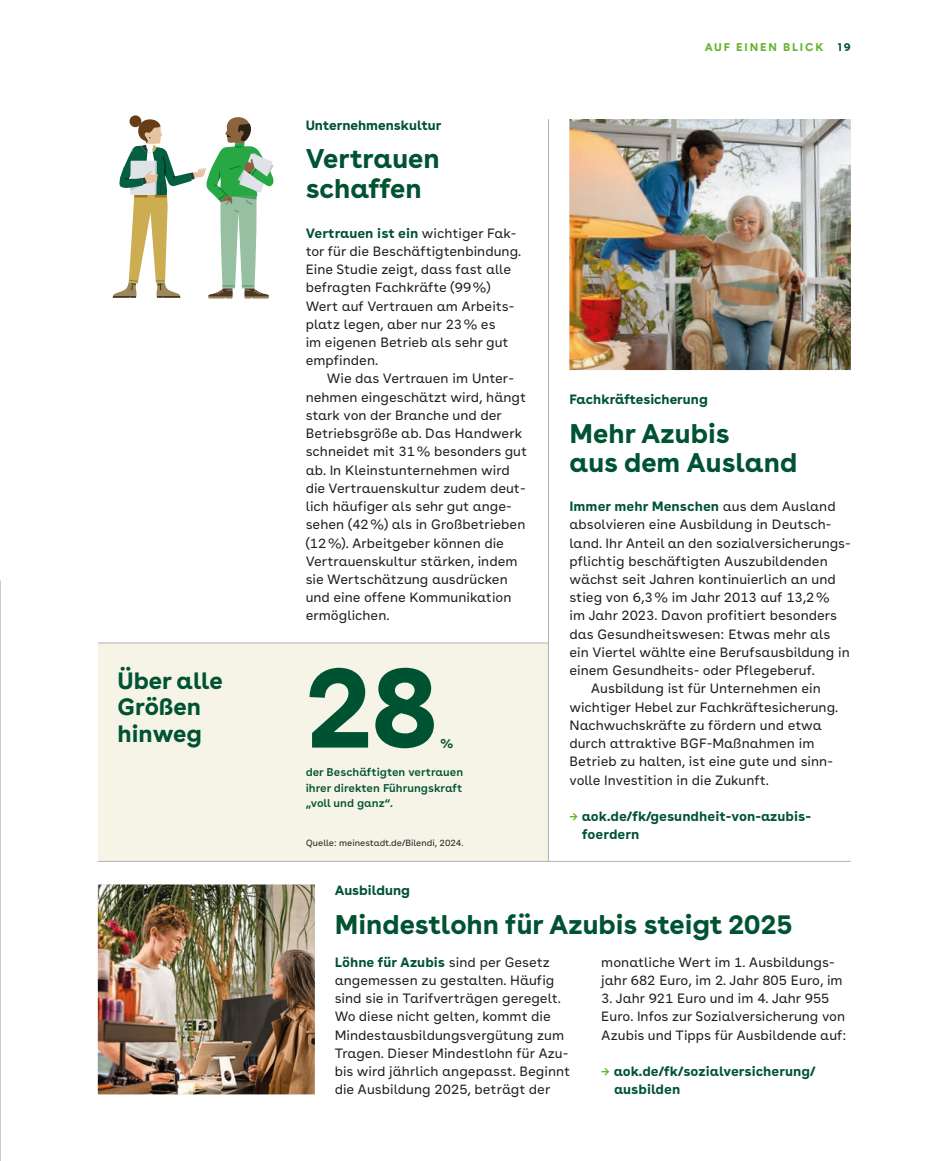
<style>
.page{position:relative;width:936px;height:1161px;background:#fff}
.page>*{position:absolute;margin:0;border:0;box-sizing:border-box;transform-origin:0 0}
.t1{font:700 114px "AOK Buenos Aires";color:#005332}
.t2{font:700 27px/29.7px "AOK Buenos Aires";color:#005332}
.t3{font:700 23.7px/26.7px "AOK Buenos Aires";color:#005332}
.t4{font:13.5px/18.3px "AOK Buenos Aires Text";color:#1d1d1b}
.t5{font:700 13.5px/18.1px "AOK Buenos Aires Text";color:#005332}
.t6{font:700 13.5px "AOK Buenos Aires";color:#005332}
.t7{font:700 12.75px "AOK Buenos Aires";color:#005332}
.t8{font:600 11.25px/15.1px "AOK Buenos Aires Text";color:#005332;text-align:justify}
.t9{font:700 11.25px "AOK Buenos Aires";letter-spacing:.16em;color:#66b32e}
.t10{font:9px "AOK Buenos Aires Text";color:#1d1d1b}
.s1{font-weight:700;color:#005332}
.s2{color:#005332}
.s3{font-weight:400;color:#1d1d1b}
.s4{color:#66b32e}
</style>
<div class="page">
<img style="left:569px;top:119px;width:281px;height:251px">
<div style="left:98px;top:643px;width:450px;height:218px;background:#f6f3e7"></div>
<hr style="left:98px;top:643px;width:450px;height:1px;background:#b2b2b2">
<hr style="left:98px;top:861px;width:752px;height:1px;background:#b2b2b2">
<hr style="left:548px;top:119px;width:1px;height:742px;background:#b2b2b2">
<img style="left:98px;top:884px;width:217px;height:210px">
<svg style="left:113px;top:115px;width:161px;height:184px"></svg>
<p class="t6" style="left:306px;top:113px;width:137px">Unternehmenskultur</p>
<h2 class="t2" style="left:306px;top:141px;width:136px">Vertrauen schaffen</h2>
<p class="t4" style="left:306px;top:223px;width:217px"><span class="s1">Vertrauen ist ein</span> wichtiger Fak&shy;tor für die Beschäftigtenbindung.<br>Eine Studie zeigt, dass fast alle befragten Fachkräfte (99 %)<br>Wert auf Vertrauen am Arbeits&shy;platz legen, aber nur 23 % es<br>im eigenen Betrieb als sehr gut empfinden.</p>
<p class="t4" style="left:306px;top:368px;width:223px;text-indent:21px">Wie das Vertrauen im Unter&shy;nehmen eingeschätzt wird, hängt stark von der Branche und der<br>Betriebsgröße ab. Das Handwerk schneidet mit 31 % besonders gut ab. In Kleinstunternehmen wird die Vertrauenskultur zudem deut&shy;lich häufiger als sehr gut ange&shy;sehen (42 %) als in Großbetrieben (12 %). Arbeitgeber können die<br>Vertrauenskultur stärken, indem sie Wertschätzung ausdrücken und eine offene Kommunikation ermöglichen.</p>
<h3 class="t3" style="left:117px;top:664px;width:107px">Über alle<br>Größen hinweg</h3>
<h1 class="t1" style="left:306px;top:609px;width:135px">28</h1>
<p class="t7" style="left:440px;top:732px;width:14px">%</p>
<p class="t8" style="left:306px;top:764px;width:159px">der Beschäftigten vertrauen ihrer direkten Führungskraft „voll und ganz“.</p>
<p class="t10" style="left:306px;top:835px;width:159px">Quelle: meinestadt.de/Bilendi, 2024.</p>
<p class="t9" style="left:703px;top:37px;width:120px">AUF EINEN BLICK</p>
<p class="t9" style="left:704px;top:37px;width:148px">AUF EINEN BLICK <span class="s2">3519</span></p>
<p class="t6" style="left:569px;top:387px;width:140px">Fachkräftesicherung</p>
<h2 class="t2" style="left:569px;top:415px;width:229px">Mehr Azubis<br>aus dem Ausland</h2>
<p class="t5" style="left:569px;top:496px;width:268px">Immer mehr Menschen <span class="s3">aus dem Ausland</span></p>
<p class="t4" style="left:569px;top:514px;width:263px">absolvieren eine Ausbildung in Deutsch-</p>
<p class="t4" style="left:569px;top:532px;width:283px">land. Ihr Anteil an den sozialversicherungs-</p>
<p class="t4" style="left:569px;top:551px;width:260px">pflichtig beschäftigten Auszubildenden</p>
<p class="t4" style="left:569px;top:569px;width:268px">wächst seit Jahren kontinuierlich an und</p>
<p class="t4" style="left:569px;top:587px;width:262px">stieg von 6,3 % im Jahr 2013 auf 13,2 %</p>
<p class="t4" style="left:569px;top:605px;width:269px">im Jahr 2023. Davon profitiert besonders</p>
<p class="t4" style="left:569px;top:623px;width:262px">das Gesundheitswesen: Etwas mehr als</p>
<p class="t4" style="left:569px;top:642px;width:282px">ein Viertel wählte eine Berufsausbildung in</p>
<p class="t4" style="left:569px;top:660px;width:247px">einem Gesundheits- oder Pflegeberuf.</p>
<p class="t4" style="left:590px;top:678px;width:232px">Ausbildung ist für Unternehmen ein</p>
<p class="t4" style="left:569px;top:696px;width:270px">wichtiger Hebel zur Fachkräftesicherung.</p>
<p class="t4" style="left:569px;top:715px;width:254px">Nachwuchskräfte zu fördern und etwa</p>
<p class="t4" style="left:569px;top:733px;width:246px">durch attraktive BGF-Maßnahmen im</p>
<p class="t4" style="left:569px;top:751px;width:265px">Betrieb zu halten, ist eine gute und sinn-</p>
<p class="t4" style="left:569px;top:769px;width:201px">volle Investition in die Zukunft.</p>
<p class="t5" style="left:582px;top:806px;width:230px;text-indent:-13px"><span class="s4">→</span> aok.de/fk/gesundheit-von-azubis&shy;foerdern</p>
<p class="t6" style="left:334px;top:879px;width:77px">Ausbildung</p>
<h2 class="t2" style="left:334px;top:907px;width:459px">Mindestlohn für Azubis steigt 2025</h2>
<p class="t4" style="left:334px;top:952px;width:237px"><span class="s1">Löhne für Azubis</span> sind per Gesetz angemessen zu gestalten. Häufig sind sie in Tarifverträgen geregelt.<br>Wo diese nicht gelten, kommt die Mindestausbildungsvergütung zum Tragen. Dieser Mindestlohn für Azu&shy;bis wird jährlich angepasst. Beginnt die Ausbildung 2025, beträgt der</p>
<p class="t4" style="left:601px;top:952px;width:243px">monatliche Wert im 1. Ausbildungs&shy;jahr 682 Euro, im 2. Jahr 805 Euro, im</p>
<p class="t4" style="left:601px;top:988px;width:246px">3. Jahr 921 Euro und im 4. Jahr 955<br>Euro. Infos zur Sozialversicherung von<br>Azubis und Tipps für Ausbildende auf:</p>
<p class="t5" style="left:614px;top:1061px;width:203px;text-indent:-13px"><span class="s4">→</span> aok.de/fk/sozialversicherung/ ausbilden</p>
</div>
